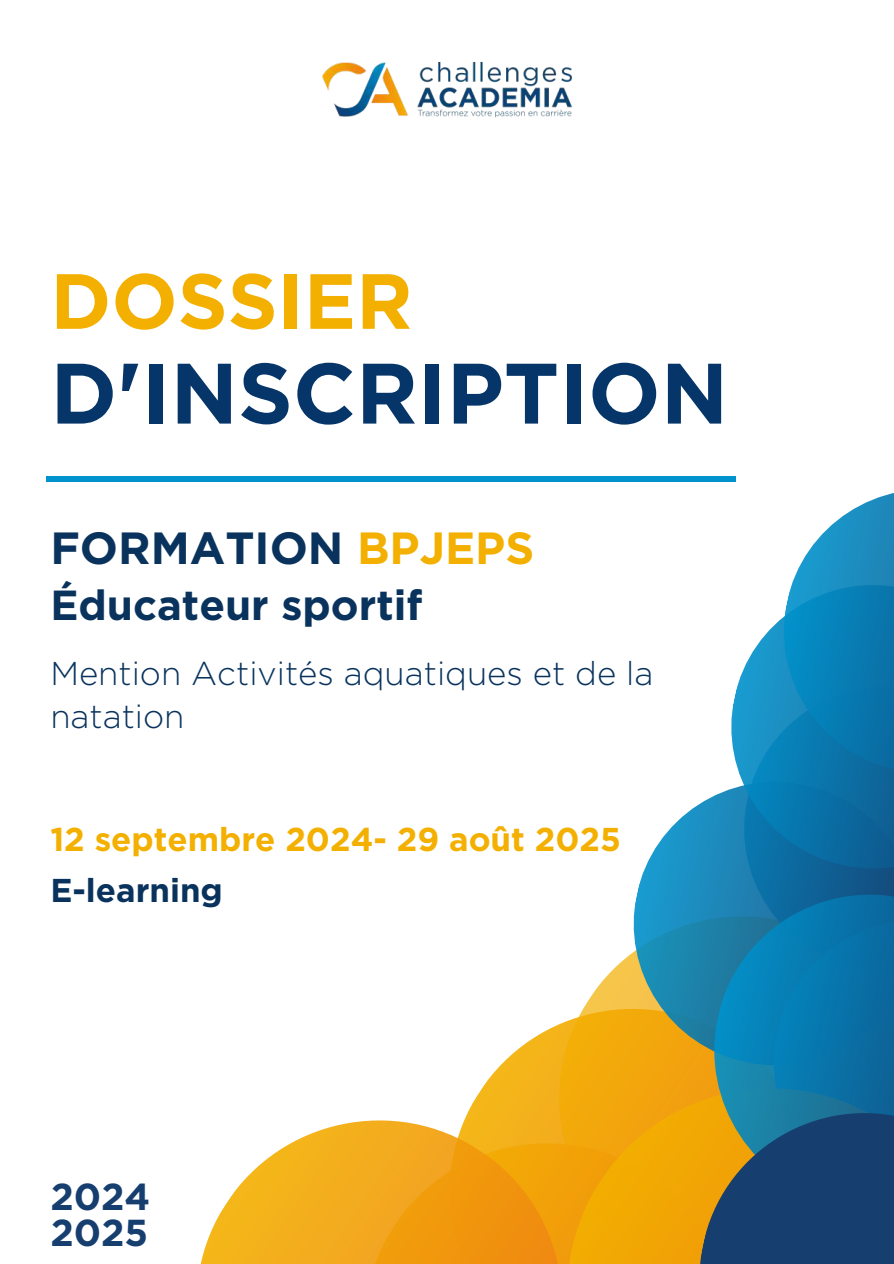
<style>
.page{position:relative;width:894px;height:1264px;background:#fff}
.page>*{position:absolute;margin:0;border:0;box-sizing:border-box;transform-origin:0 0}
.t1{font:700 85.5px "Gotham";color:#063669}
.t2{font:700 78px "Gotham";color:#f3b000}
.t3{font:700 45px "Gotham";color:#09335d}
.t4{font:700 42px "Gotham";color:#09335d}
.t5{font:700 37.5px/36px "Gotham";color:#163e6f}
.t6{font:300 33px/42.8px "Gotham";color:#09335d}
.t7{font:700 33px "Gotham";color:#f3b000}
.t8{font:700 33px "Gotham";color:#09335d}
.s1{color:#f3b000}
</style>
<div class="page">
<img style="left:322px;top:62px;width:250px;height:56px">
<div style="left:46px;top:476px;width:689px;height:5px;background:#0093cd"></div>
<svg style="left:478px;top:1038px;width:55px;height:57px;fill:#f4b61a"></svg>
<svg style="left:533px;top:963px;width:87px;height:132px"></svg>
<svg style="left:620px;top:794px;width:98px;height:266px"></svg>
<svg style="left:718px;top:629px;width:175px;height:251px;background:#348cb9"></svg>
<svg style="left:770px;top:493px;width:123px;height:293px"></svg>
<svg style="left:538px;top:1060px;width:146px;height:203px;background:#f1a707"></svg>
<svg style="left:699px;top:880px;width:194px;height:27px;background:#126ea2"></svg>
<svg style="left:684px;top:907px;width:209px;height:356px;background:#2a6c85"></svg>
<svg style="left:201px;top:1095px;width:386px;height:168px"></svg>
<h2 class="t2" style="left:50px;top:256px;width:363px">DOSSIER</h2>
<h1 class="t1" style="left:50px;top:344px;width:679px">D'INSCRIPTION</h1>
<h3 class="t3" style="left:50px;top:522px;width:485px">FORMATION <span class="s1">BPJEPS</span></h3>
<p class="t4" style="left:50px;top:580px;width:373px">Éducateur sportif</p>
<p class="t6" style="left:50px;top:652px;width:604px">Mention Activités aquatiques et de la natation</p>
<p class="t7" style="left:50px;top:820px;width:572px">12 septembre 2024- 29 août 2025</p>
<p class="t8" style="left:50px;top:871px;width:174px">E-learning</p>
<p class="t5" style="left:50px;top:1177px;width:101px">2024<br>2025</p>
</div>
